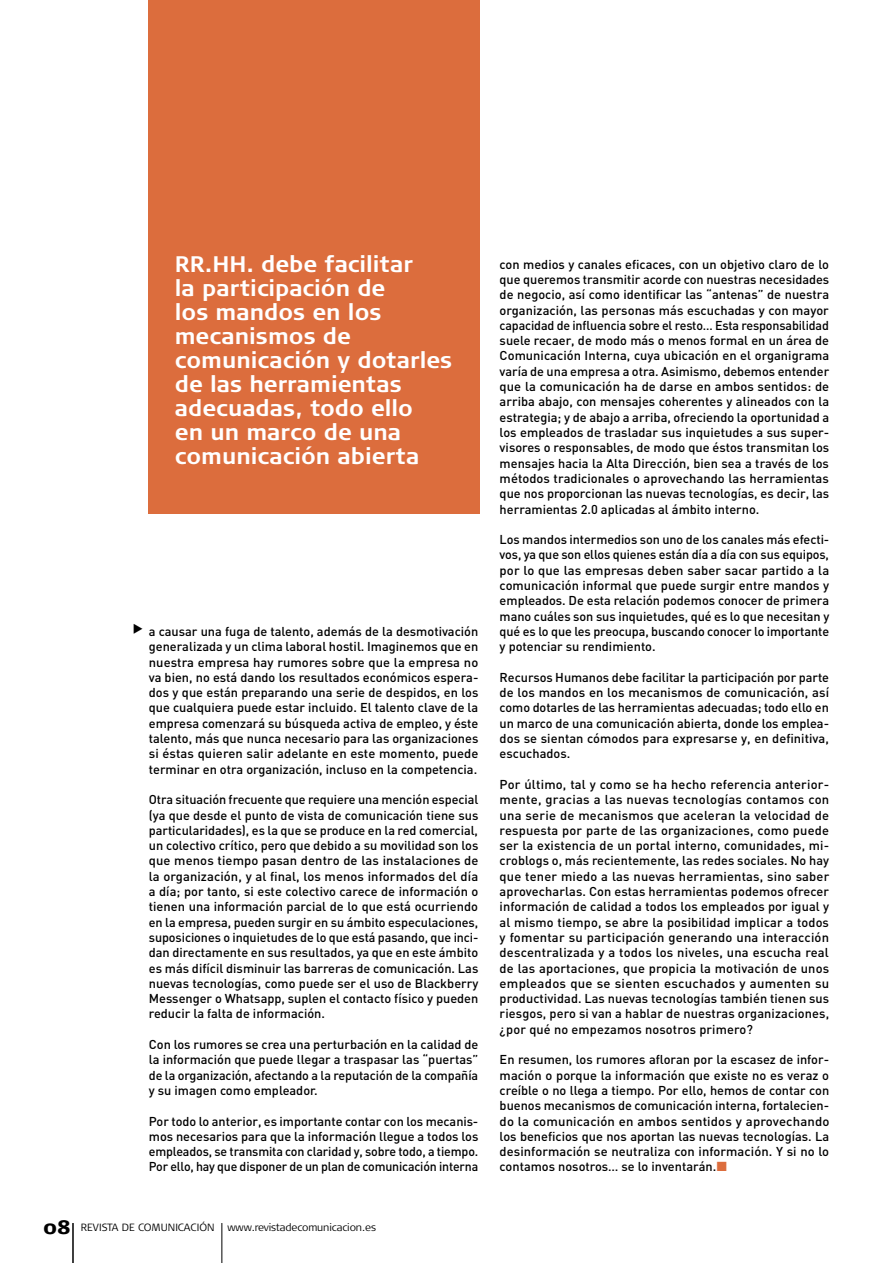
<style>
.page{position:relative;width:893px;height:1263px;background:#fff}
.page>*{position:absolute;margin:0;border:0;box-sizing:border-box;transform-origin:0 0}
.t1{font:700 22.5px/24px "Signa Normal";color:#fff}
.t2{font:500 12.75px/15.3px "DIN";color:#000;text-align:justify}
.t3{font:300 10.5px "Signa Normal";letter-spacing:-.01em;color:#000}
.s1{font-weight:900;font-size:19.5px}
</style>
<div class="page">
<div style="left:149px;top:0;width:331px;height:513px;background:#dc6d3d"></div>
<hr style="left:72px;top:1223px;width:2px;height:40px;background:#000">
<hr style="left:221px;top:1223px;width:1px;height:40px;background:#000">
<h1 class="t1" style="left:175px;top:252px;width:279px">RR.HH. debe facilitar<br>la participación de<br>los mandos en los mecanismos de comunicación y dotarles de las herramientas adecuadas, todo ello<br>en un marco de una comunicación abierta</h1>
<p class="t2" style="left:149px;top:623px;width:331px">a causar una fuga de talento, además de la desmotivación generalizada y un clima laboral hostil. Imaginemos que en nuestra empresa hay rumores sobre que la empresa no va bien, no está dando los resultados económicos espera&shy;dos y que están preparando una serie de despidos, en los que cualquiera puede estar incluido. El talento clave de la empresa comenzará su búsqueda activa de empleo, y éste talento, más que nunca necesario para las organizaciones si éstas quieren salir adelante en este momento, puede terminar en otra organización, incluso en la competencia.</p>
<p class="t2" style="left:149px;top:791px;width:331px">Otra situación frecuente que requiere una mención especial (ya que desde el punto de vista de comunicación tiene sus particularidades), es la que se produce en la red comercial, un colectivo crítico, pero que debido a su movilidad son los que menos tiempo pasan dentro de las instalaciones de la organización, y al final, los menos informados del día a día; por tanto, si este colectivo carece de información o tienen una información parcial de lo que está ocurriendo en la empresa, pueden surgir en su ámbito especulaciones, suposiciones o inquietudes de lo que está pasando, que inci&shy;dan directamente en sus resultados, ya que en este ámbito es más difícil disminuir las barreras de comunicación. Las nuevas tecnologías, como puede ser el uso de Blackberry Messenger o Whatsapp, suplen el contacto físico y pueden reducir la falta de información.</p>
<p class="t2" style="left:149px;top:1036px;width:331px">Con los rumores se crea una perturbación en la calidad de la información que puede llegar a traspasar las “puertas” de la organización, afectando a la reputación de la compañía y su imagen como empleador.</p>
<p class="t2" style="left:149px;top:1113px;width:331px">Por todo lo anterior, es importante contar con los mecanis&shy;mos necesarios para que la información llegue a todos los empleados, se transmita con claridad y, sobre todo, a tiempo.<br>Por ello, hay que disponer de un plan de comunicación interna</p>
<p class="t3" style="left:43px;top:1221px;width:334px"><span class="s1">08</span> REVISTA DE COMUNICACIÓN www.revistadecomunicacion.es</p>
<p class="t2" style="left:500px;top:256px;width:331px">con medios y canales eficaces, con un objetivo claro de lo que queremos transmitir acorde con nuestras necesidades de negocio, así como identificar las “antenas” de nuestra organización, las personas más escuchadas y con mayor capacidad de influencia sobre el resto… Esta responsabilidad suele recaer, de modo más o menos formal en un área de Comunicación Interna, cuya ubicación en el organigrama varía de una empresa a otra. Asimismo, debemos entender que la comunicación ha de darse en ambos sentidos: de arriba abajo, con mensajes coherentes y alineados con la estrategia; y de abajo a arriba, ofreciendo la oportunidad a los empleados de trasladar sus inquietudes a sus super&shy;visores o responsables, de modo que éstos transmitan los mensajes hacia la Alta Dirección, bien sea a través de los métodos tradicionales o aprovechando las herramientas que nos proporcionan las nuevas tecnologías, es decir, las herramientas 2.0 aplicadas al ámbito interno.</p>
<p class="t2" style="left:500px;top:531px;width:331px">Los mandos intermedios son uno de los canales más efecti&shy;vos, ya que son ellos quienes están día a día con sus equipos, por lo que las empresas deben saber sacar partido a la comunicación informal que puede surgir entre mandos y empleados. De esta relación podemos conocer de primera mano cuáles son sus inquietudes, qué es lo que necesitan y qué es lo que les preocupa, buscando conocer lo importante y potenciar su rendimiento.</p>
<p class="t2" style="left:500px;top:669px;width:331px">Recursos Humanos debe facilitar la participación por parte de los mandos en los mecanismos de comunicación, así como dotarles de las herramientas adecuadas; todo ello en un marco de una comunicación abierta, donde los emplea&shy;dos se sientan cómodos para expresarse y, en definitiva, escuchados.</p>
<p class="t2" style="left:500px;top:776px;width:331px">Por último, tal y como se ha hecho referencia anterior&shy;mente, gracias a las nuevas tecnologías contamos con una serie de mecanismos que aceleran la velocidad de respuesta por parte de las organizaciones, como puede ser la existencia de un portal interno, comunidades, mi&shy;croblogs o, más recientemente, las redes sociales. No hay que tener miedo a las nuevas herramientas, sino saber aprovecharlas. Con estas herramientas podemos ofrecer información de calidad a todos los empleados por igual y al mismo tiempo, se abre la posibilidad implicar a todos y fomentar su participación generando una interacción descentralizada y a todos los niveles, una escucha real de las aportaciones, que propicia la motivación de unos empleados que se sienten escuchados y aumenten su productividad. Las nuevas tecnologías también tienen sus riesgos, pero si van a hablar de nuestras organizaciones, ¿por qué no empezamos nosotros primero?</p>
<p class="t2" style="left:500px;top:1052px;width:331px">En resumen, los rumores afloran por la escasez de infor&shy;mación o porque la información que existe no es veraz o creíble o no llega a tiempo. Por ello, hemos de contar con buenos mecanismos de comunicación interna, fortalecien&shy;do la comunicación en ambos sentidos y aprovechando los beneficios que nos aportan las nuevas tecnologías. La desinformación se neutraliza con información. Y si no lo contamos nosotros… se lo inventarán.</p>
</div>
